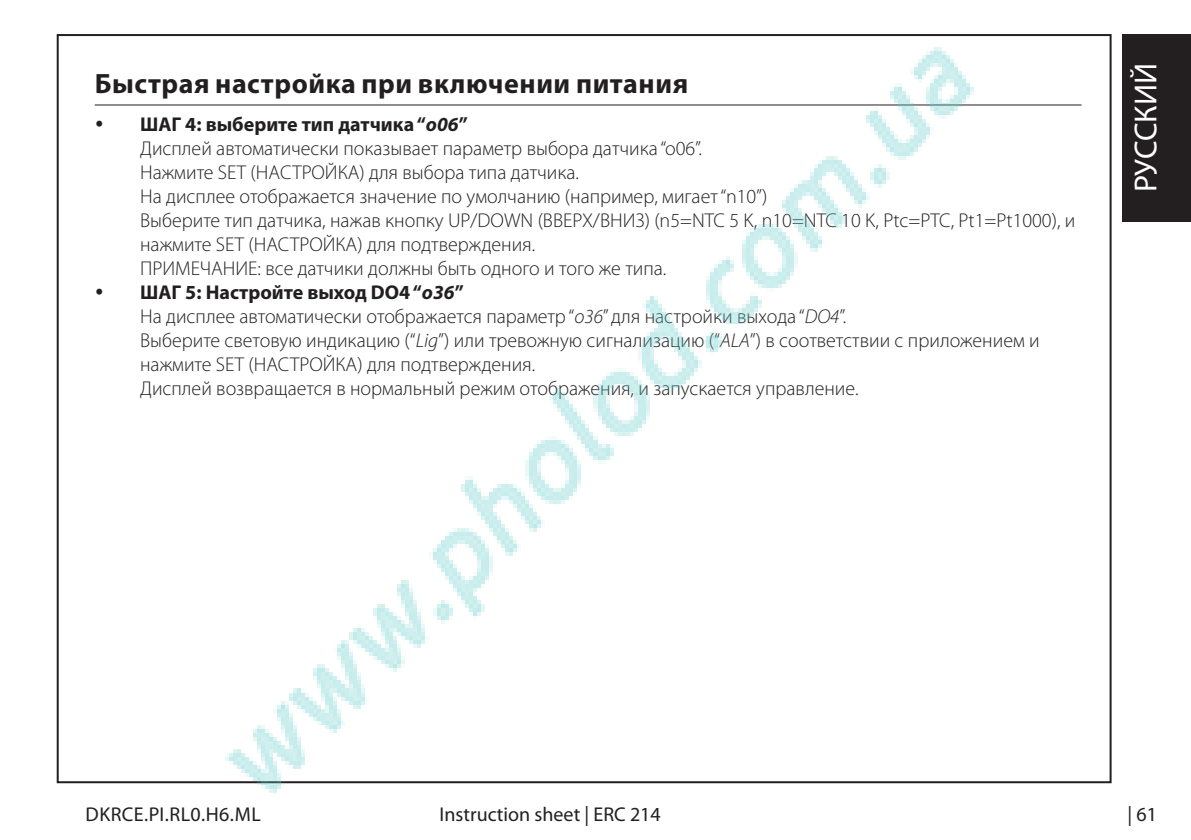
<style>
.page{position:relative;width:1191px;height:840px;background:#fff}
.page>*{position:absolute;margin:0;border:0;box-sizing:border-box;transform-origin:0 0}
.t1{font:32px "Myriad Pro";letter-spacing:-.005em;color:#fff}
.t2{font:700 28px "Myriad Pro";letter-spacing:.02em;color:#231f20}
.t3{font:300 20px/24px "Myriad Pro";color:#231f20}
.t4{font:20px "Myriad Pro";color:#231f20}
.t5{font:20px "Myriad Pro";letter-spacing:.02em;color:#231f20}
.s1{font-weight:700}
.s2{font-weight:700;font-style:italic}
.s3{font-style:italic}
</style>
<div class="page">
<div style="left:1123px;top:34px;width:68px;height:187px;background:#231f20"></div>
<hr style="left:95px;top:104px;width:986px;height:2px;background:#231f20">
<img style="left:189px;top:34px;width:812px;height:759px">
<p class="t2" style="left:95px;top:68px;width:595px">Быстрая настройка при включении питания</p>
<p class="t3" style="left:140px;top:112px;width:937px"><span class="s1">ШАГ 4: выберите тип датчика “</span><span class="s2">o06</span><span class="s1">”<br></span>Дисплей автоматически показывает параметр выбора датчика “o06”.<br>Нажмите SET (НАСТРОЙКА) для выбора типа датчика.<br>На дисплее отображается значение по умолчанию (например, мигает “n10”)<br>Выберите тип датчика, нажав кнопку UP/DOWN (ВВЕРХ/ВНИЗ) (n5=NTC 5 K, n10=NTC 10 K, Ptc=PTC, Pt1=Pt1000), и нажмите SET (НАСТРОЙКА) для подтверждения.<br>ПРИМЕЧАНИЕ: все датчики должны быть одного и того же типа.</p>
<p class="t3" style="left:140px;top:280px;width:901px"><span class="s1">ШАГ 5: Настройте выход DO4 “</span><span class="s2">o36</span><span class="s1">”<br></span>На дисплее автоматически отображается параметр “<span class="s3">o36</span>” для настройки выхода “<span class="s3">DO4</span>”.<br>Выберите световую индикацию (“<span class="s3">Lig</span>”) или тревожную сигнализацию (“<span class="s3">ALA</span>”) в соответствии с приложением и нажмите SET (НАСТРОЙКА) для подтверждения.<br>Дисплей возвращается в нормальный режим отображения, и запускается управление.</p>
<p class="t1" style="left:1128px;top:192px;width:130px;rotate:-90deg">РУССКИЙ</p>
<p class="t5" style="left:86px;top:802px;width:177px">DKRCE.PI.RL0.H6.ML</p>
<p class="t4" style="left:439px;top:802px;width:223px">Instruction sheet | ERC 214</p>
<p class="t4" style="left:1127px;top:802px;width:31px">| 61</p>
</div>
